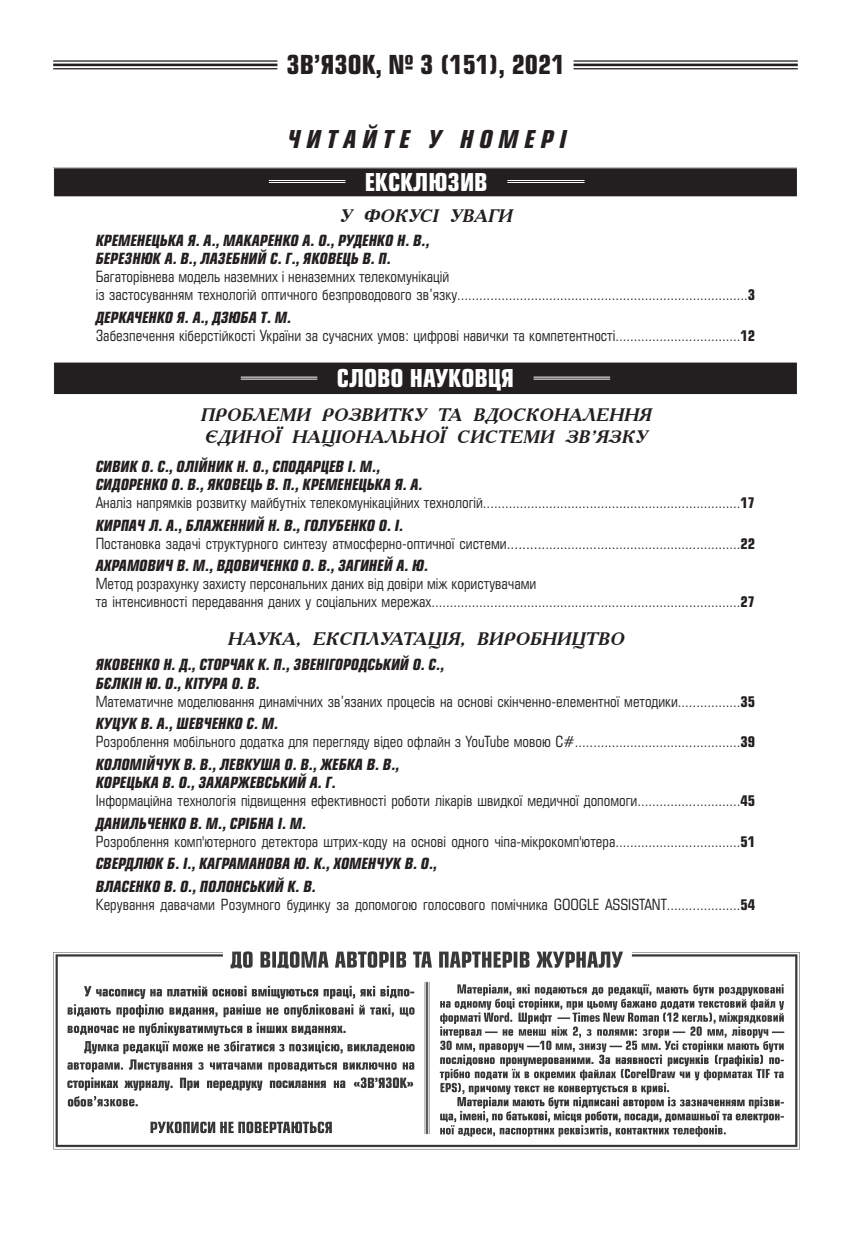
<style>
.page{position:relative;width:851px;height:1234px;background:#fff}
.page>*{position:absolute;margin:0;border:0;box-sizing:border-box;transform-origin:0 0}
.t1{font:700 25.5px "Europe Cond";color:#231f20}
.t2{font:700 24px "Europe Cond";color:#fff}
.t3{font:italic 700 24px "Europe Cond";letter-spacing:.255em;color:#231f20}
.t4{font:italic 700 18px/21.6px "Academy C";color:#231f20}
.t5{font:15px/18px "Europe Cond";color:#231f20}
.t6{font:italic 700 15px/18.1px "Europe Cond";color:#231f20}
.t7{font:14.25px "Europe Cond";color:#231f20}
.s1{font-size:15px}
.s2{font-weight:700}
.s3{font-weight:700;font-style:italic}
.s4{font-size:14.25px}
.s5{font-weight:700;font-size:14.25px}
</style>
<div class="page">
<div style="left:54px;top:168px;width:743px;height:29px;background:#231f20"></div>
<hr style="left:269px;top:180px;width:76px;height:1px;background:#fff">
<hr style="left:269px;top:182px;width:76px;height:1px;background:#fff">
<hr style="left:507px;top:180px;width:77px;height:1px;background:#fff">
<hr style="left:507px;top:182px;width:77px;height:1px;background:#fff">
<div style="left:54px;top:362px;width:743px;height:32px;background:#231f20"></div>
<div style="left:53px;top:361px;width:744px;height:34px;border:1px solid #fff"></div>
<hr style="left:241px;top:376px;width:76px;height:1px;background:#fff">
<hr style="left:241px;top:378px;width:76px;height:1px;background:#fff">
<hr style="left:533px;top:376px;width:77px;height:1px;background:#fff">
<hr style="left:533px;top:378px;width:77px;height:1px;background:#fff">
<hr style="left:53px;top:60px;width:224px;height:2px;background:#231f20">
<hr style="left:53px;top:64px;width:224px;height:2px;background:#231f20">
<hr style="left:53px;top:68px;width:224px;height:1px;background:#231f20">
<hr style="left:573px;top:60px;width:224px;height:2px;background:#231f20">
<hr style="left:573px;top:64px;width:224px;height:2px;background:#231f20">
<hr style="left:573px;top:68px;width:224px;height:1px;background:#231f20">
<img style="left:53px;top:951px;width:747px;height:199px">
<h1 class="t1" style="left:286px;top:48px;width:279px">ЗВ’ЯЗОК, № 3 (151), 2021</h1>
<h2 class="t3" style="left:285px;top:123px;width:287px">Ч И Т А ЙТЕ У Н О МЕР І</h2>
<h2 class="t2" style="left:364px;top:166px;width:124px">ЕКСКЛЮЗИВ</h2>
<p class="t4" style="left:339px;top:204px;width:179px">У ФОКУСІ УВАГИ</p>
<p class="t6" style="left:96px;top:231px;width:335px">КРЕМЕНЕЦЬКА Я. А., МАКАРЕНКО А. О., РУДЕНКО Н. В.,<br>БЕРЕЗНЮК А. В., ЛАЗЕБНИЙ С. Г., ЯКОВЕЦЬ В. П.</p>
<p class="t5" style="left:96px;top:267px;width:355px">Багаторівнева модель наземних і неназемних телекомунікацій</p>
<p class="t7" style="left:96px;top:286px;width:661px"><span class="s1">із застосуванням технологій оптичного безпроводового зв’язку</span>...............................................................................<span class="s2">3</span></p>
<p class="t6" style="left:96px;top:308px;width:17px">Дерка</p>
<p class="t6" style="left:134px;top:308px;width:18px">ченко</p>
<p class="t6" style="left:177px;top:308px;width:54px">Я. А., Дзюба</p>
<p class="t5" style="left:96px;top:308px;width:661px;text-indent:165px"><span class="s3">Т. М.<br></span>Забезпечення кіберстійкості України за сучасних умов: цифрові навички та компетентності<span class="s4">..................................</span><span class="s5">12</span></p>
<h2 class="t2" style="left:337px;top:362px;width:178px">СЛОВО НАУКОВЦЯ</h2>
<p class="t4" style="left:200px;top:403px;width:457px">ПРОБЛЕМИ РОЗВИТКУ ТА ВДОСКОНАЛЕННЯ<br>ЄДИНОЇ НАЦІОНАЛЬНОЇ СИСТЕМИ ЗВ’ЯЗКУ</p>
<p class="t6" style="left:96px;top:457px;width:18px">Сивик</p>
<p class="t6" style="left:141px;top:457px;width:67px">О. С., Олійник</p>
<p class="t6" style="left:237px;top:457px;width:53px">Н. О., Сподарцев</p>
<p class="t6" style="left:348px;top:457px;width:34px">І. М.,</p>
<p class="t6" style="left:96px;top:475px;width:17px">Сидоренко</p>
<p class="t6" style="left:171px;top:475px;width:53px">О. В., Яковець</p>
<p class="t6" style="left:266px;top:475px;width:54px">В. П., Кременецька</p>
<p class="t6" style="left:394px;top:475px;width:29px">Я. А.</p>
<p class="t7" style="left:96px;top:494px;width:661px"><span class="s1">Аналіз напрямків розвитку майбутніх телекомунікаційних технологій</span>......................................................................<span class="s2">17</span></p>
<p class="t5" style="left:96px;top:516px;width:661px"><span class="s3">КИРПАч Л. А., БЛАЖЕННИЙ Н. В., ГОЛУБЕНКО О. І.<br></span>Постановка задачі структурного синтезу атмосферно-оптичної системи..........<span class="s4">.....................................................</span><span class="s5">22</span></p>
<p class="t6" style="left:96px;top:556px;width:26px">Ахрамови</p>
<p class="t6" style="left:165px;top:556px;width:71px">ч В. М., Вдови</p>
<p class="t6" style="left:259px;top:556px;width:18px">ченко</p>
<p class="t6" style="left:302px;top:556px;width:53px">О. В., Загиней</p>
<p class="t6" style="left:396px;top:556px;width:33px">А. Ю.</p>
<p class="t5" style="left:96px;top:574px;width:442px">Метод розрахунку захисту персональних даних від довіри між користувачами</p>
<p class="t7" style="left:96px;top:593px;width:661px"><span class="s1">та інтенсивності передавання даних у соціальних мережах</span>....................................................................................<span class="s2">27</span></p>
<p class="t4" style="left:227px;top:627px;width:15px">наука</p>
<p class="t4" style="left:295px;top:627px;width:31px">, експлуатація</p>
<p class="t4" style="left:459px;top:627px;width:32px">, виробництво</p>
<p class="t6" style="left:96px;top:655px;width:18px">Яковенко</p>
<p class="t6" style="left:163px;top:655px;width:175px">Н. Д., Стор чак К. П., Звенігородський</p>
<p class="t6" style="left:412px;top:655px;width:33px">О. С.,</p>
<p class="t6" style="left:96px;top:673px;width:110px">Бєлкін Ю. О., Кітура</p>
<p class="t5" style="left:96px;top:673px;width:661px;text-indent:136px"><span class="s3">О. В.<br></span>Математичне моделювання динамічних зв’язаних процесів на основі скінченно-елементної методики<span class="s4">.................</span><span class="s5">35</span></p>
<p class="t6" style="left:96px;top:714px;width:18px">Куцук</p>
<p class="t6" style="left:141px;top:714px;width:80px">В. А., Шев ченко</p>
<p class="t5" style="left:96px;top:714px;width:661px;text-indent:151px"><span class="s3">С. М.<br></span>Розроблення мобільного додатка для перегляду відео офлайн з YouTube мовою С#<span class="s4">.............................................</span><span class="s5">39</span></p>
<p class="t6" style="left:96px;top:754px;width:19px">Колом</p>
<p class="t6" style="left:142px;top:754px;width:97px">ійчук В. В., Левкуша</p>
<p class="t6" style="left:284px;top:754px;width:57px">О. В., Жебка</p>
<p class="t6" style="left:367px;top:754px;width:34px">В. В.,</p>
<p class="t6" style="left:96px;top:772px;width:17px">Корецька</p>
<p class="t6" style="left:162px;top:772px;width:69px">В. О., Захаржевський</p>
<p class="t5" style="left:96px;top:773px;width:661px;text-indent:214px"><span class="s3">А. Г.<br></span>Інформаційна технологія підвищення ефективності роботи лікарів швидкої медичної допомоги<span class="s4">............................</span><span class="s5">45</span></p>
<p class="t6" style="left:96px;top:813px;width:18px">Даниль</p>
<p class="t6" style="left:147px;top:813px;width:18px">ченко</p>
<p class="t6" style="left:190px;top:813px;width:69px">В. М., Срібна</p>
<p class="t5" style="left:96px;top:814px;width:661px;text-indent:182px"><span class="s3">І. М.<br></span>Розроблення комп'ютерного детектора штрих-коду на основі одного чіпа-мікрокомп'ютера<span class="s4">..................................</span><span class="s5">51</span></p>
<p class="t6" style="left:96px;top:854px;width:18px">Свердлюк</p>
<p class="t6" style="left:167px;top:854px;width:50px">Б. І., Каграманова</p>
<p class="t6" style="left:294px;top:854px;width:50px">Ю. К., Хомен</p>
<p class="t6" style="left:376px;top:854px;width:62px">чук В. О.,</p>
<p class="t6" style="left:96px;top:876px;width:18px">Власенко</p>
<p class="t6" style="left:164px;top:876px;width:54px">В. О., Полонський</p>
<p class="t5" style="left:96px;top:877px;width:661px;text-indent:192px"><span class="s3">К. В.<br></span>Керування давачами Розумного будинку за допомогою голосового помічника GOOGLE ASSISTANT<span class="s4">....................</span><span class="s5">54</span></p>
</div>
